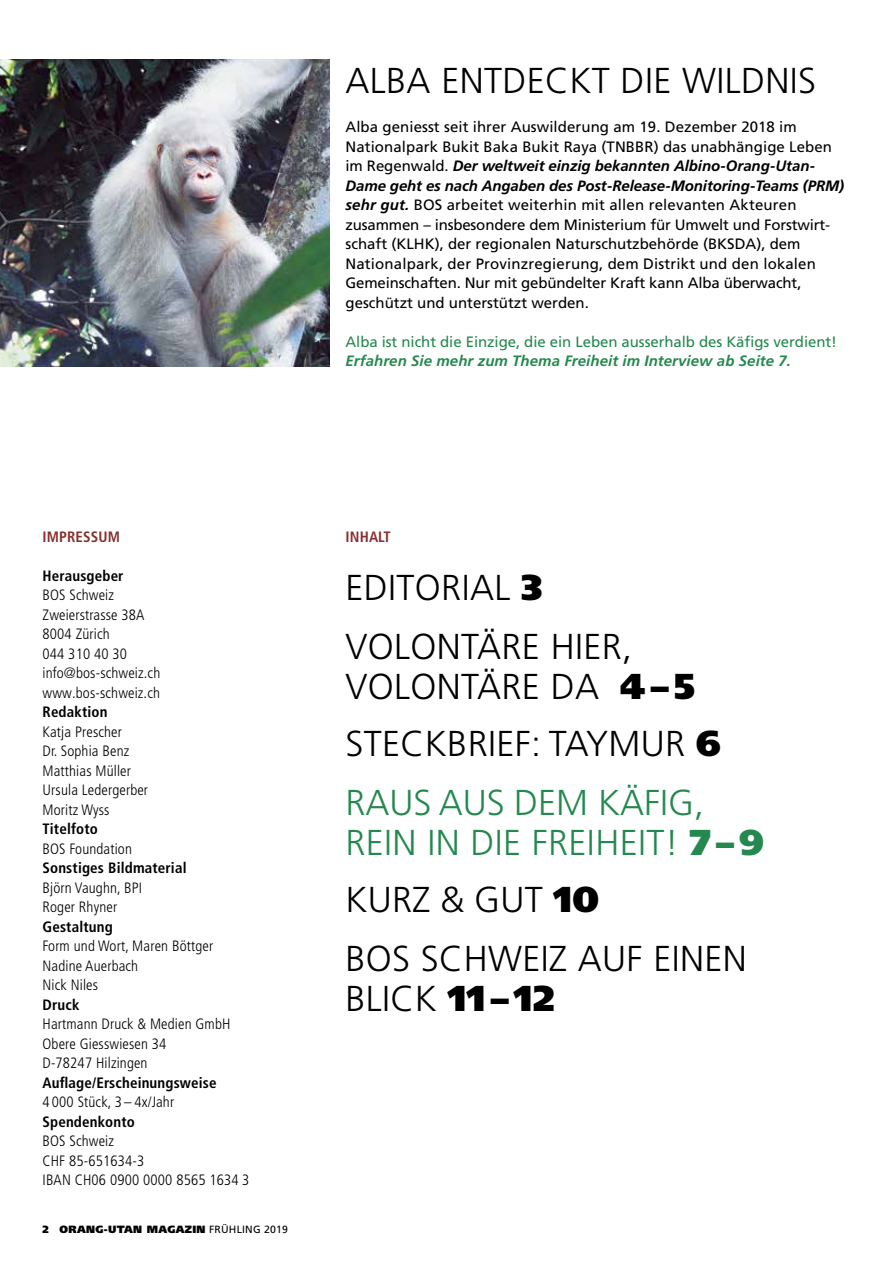
<style>
.page{position:relative;width:893px;height:1263px;background:#fff}
.page>*{position:absolute;margin:0;border:0;box-sizing:border-box;transform-origin:0 0}
.t1{font:300 36px/57.8px "Frutiger LT Pro";letter-spacing:.01em;color:#000}
.t2{font:15px/19.5px "Frutiger LT Pro";letter-spacing:.005em;color:#000}
.t3{font:300 condensed 15px/19.5px "Frutiger LT Pro";letter-spacing:.01em;color:#000}
.t4{font:700 condensed 15px "Frutiger LT Pro";letter-spacing:.01em;color:#000}
.t5{font:15px "Frutiger LT Pro";letter-spacing:-.005em;color:#25894f}
.t6{font:italic 700 15px "Frutiger LT Pro";letter-spacing:.005em;color:#25894f}
.t7{font:700 condensed 15px "Frutiger LT Pro";letter-spacing:.01em;color:#872f2f}
.t8{font:900 10.5px "Frutiger LT Pro";letter-spacing:.03em;color:#000}
.s1{font-weight:700;font-style:italic}
.s2{font-weight:400}
.s3{font-weight:900}
.s4{color:#25894f}
.s5{font-weight:900;color:#25894f}
</style>
<div class="page">
<img style="left:0;top:60px;width:330px;height:306px">
<h1 class="t1" style="left:345px;top:52px;width:472px">ALBA ENTDECKT DIE WILDNIS</h1>
<p class="t2" style="left:345px;top:117px;width:500px">Alba geniesst seit ihrer Auswilderung am 19. Dezember 2018 im Nationalpark Bukit Baka Bukit Raya (TNBBR) das unabhängige Leben im Regenwald. <span class="s1">Der weltweit einzig bekannten Albino-Orang-Utan-Dame geht es nach Angaben des Post-Release-Monitoring-Teams (PRM) sehr gut.</span> BOS arbeitet weiterhin mit allen relevanten Akteuren zusammen – insbesondere dem Ministerium für Umwelt und Forstwirt&shy;schaft (KLHK), der regionalen Naturschutzbehörde (BKSDA), dem Nationalpark, der Provinzregierung, dem Distrikt und den lokalen Gemeinschaften. Nur mit gebündelter Kraft kann Alba überwacht, geschützt und unterstützt werden.</p>
<p class="t5" style="left:345px;top:332px;width:493px">Alba ist nicht die Einzige, die ein Leben ausserhalb des Käfigs verdient!</p>
<p class="t6" style="left:345px;top:352px;width:447px">Erfahren Sie mehr zum Thema Freiheit im Interview ab Seite 7.</p>
<p class="t7" style="left:43px;top:527px;width:79px">IMPRESSUM</p>
<p class="t4" style="left:43px;top:566px;width:83px">Herausgeber</p>
<p class="t3" style="left:43px;top:585px;width:119px">BOS Schweiz<br>Zweierstrasse 38A<br>8004 Zürich<br>044 310 40 30 info@bos-schweiz.ch www.bos-schweiz.ch</p>
<p class="t4" style="left:43px;top:703px;width:67px">Redaktion</p>
<p class="t3" style="left:43px;top:722px;width:107px">Katja Prescher<br>Dr. Sophia Benz<br>Matthias Müller<br>Ursula Ledergerber<br>Moritz Wyss</p>
<p class="t4" style="left:43px;top:820px;width:57px">Titelfoto</p>
<p class="t3" style="left:43px;top:839px;width:91px">BOS Foundation</p>
<p class="t4" style="left:43px;top:859px;width:146px">Sonstiges Bildmaterial</p>
<p class="t3" style="left:43px;top:878px;width:101px">Björn Vaughn, BPI<br>Roger Rhyner</p>
<p class="t4" style="left:43px;top:917px;width:72px">Gestaltung</p>
<p class="t3" style="left:43px;top:936px;width:172px">Form und Wort, Maren Böttger<br>Nadine Auerbach<br>Nick Niles</p>
<p class="t4" style="left:43px;top:995px;width:39px">Druck</p>
<p class="t3" style="left:43px;top:1014px;width:189px">Hartmann Druck &amp; Medien GmbH<br>Obere Giesswiesen 34<br>D-78247 Hilzingen</p>
<p class="t4" style="left:43px;top:1073px;width:176px">Auflage/Erscheinungsweise</p>
<p class="t3" style="left:43px;top:1092px;width:133px">4 000 Stück, 3 – 4x/Jahr</p>
<p class="t4" style="left:43px;top:1112px;width:94px">Spendenkonto</p>
<p class="t3" style="left:43px;top:1131px;width:208px">BOS Schweiz<br>CHF 85-651634-3<br>IBAN CH06 0900 0000 8565 1634 3</p>
<p class="t8" style="left:43px;top:1223px;width:247px">2 ORANG-UTAN MAGAZIN <span class="s2">FRÜHLING 2019</span></p>
<p class="t7" style="left:345px;top:527px;width:47px">INHALT</p>
<h1 class="t1" style="left:345px;top:559px;width:288px;line-height:58.5px">EDITORIAL <span class="s3">3<br></span>VOLONTÄRE HIER,</h1>
<h1 class="t1" style="left:345px;top:658px;width:377px">VOLONTÄRE DA <span class="s3">4 –5<br></span>STECKBRIEF: TAYMUR <span class="s3">6<br></span><span class="s4">RAUS AUS DEM KÄFIG,</span></h1>
<h1 class="t1" style="left:345px;top:814px;width:420px"><span class="s4">REIN IN DIE FREIHEIT!</span> <span class="s5">7–9<br></span>KURZ &amp; GUT <span class="s3">10<br></span>BOS SCHWEIZ AUF EINEN</h1>
<h1 class="t1" style="left:345px;top:970px;width:210px">BLICK <span class="s3">11 – 12</span></h1>
</div>
